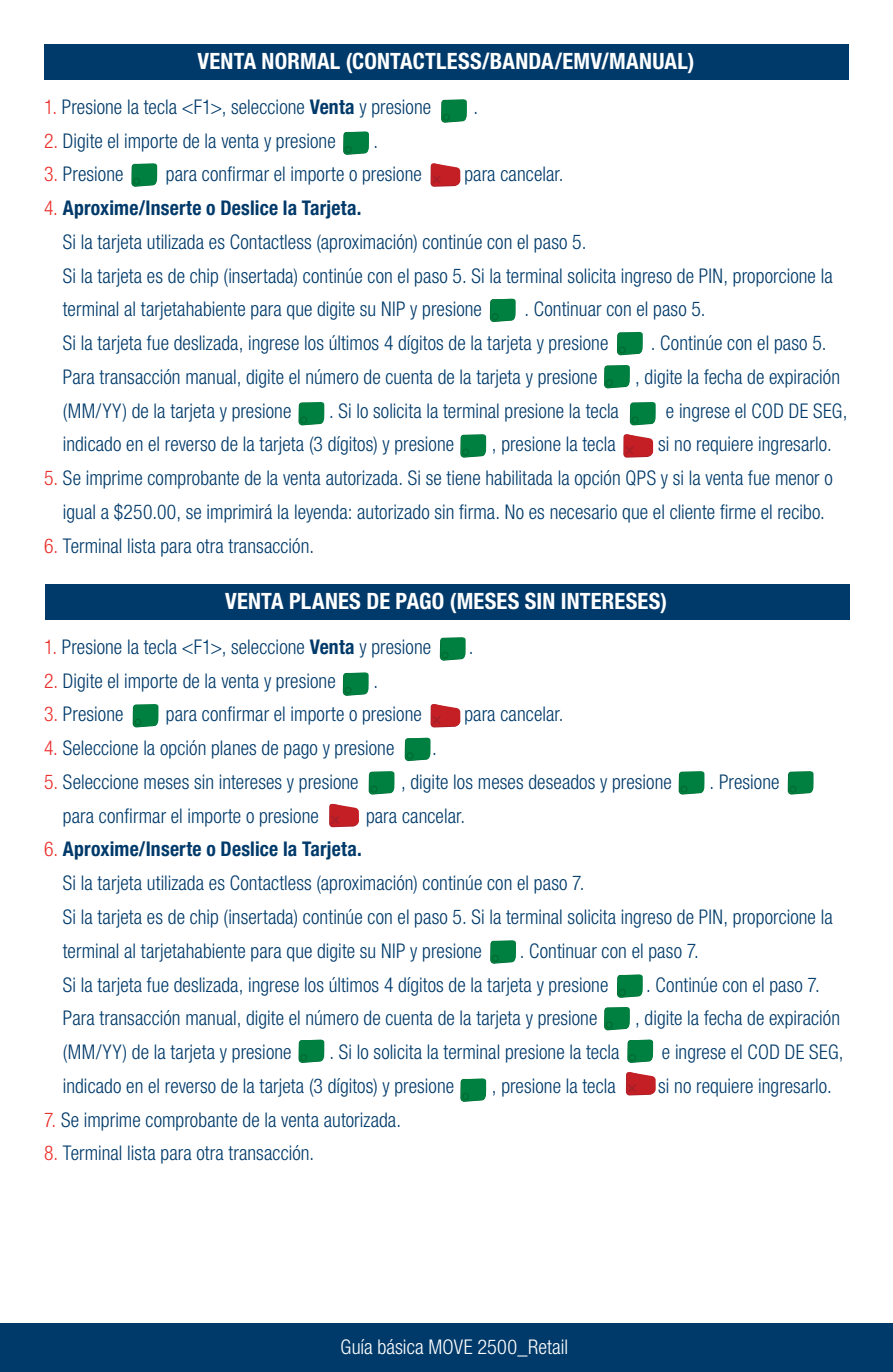
<style>
.page{position:relative;width:893px;height:1372px;background:#fff}
.page>*{position:absolute;margin:0;border:0;box-sizing:border-box;transform-origin:0 0}
.t1{font:700 condensed 22.5px "Helvetica Neue LT Std";letter-spacing:.01em;color:#fff}
.numeros{font:300 condensed 20.25px "Helvetica Neue LT Std";letter-spacing:.005em;color:#003a6a}
.numeros-2{font:700 condensed 20.25px "Helvetica Neue LT Std";letter-spacing:.01em;color:#003a6a}
.t2{font:300 condensed 20.25px "Helvetica Neue LT Std";letter-spacing:.005em;color:#fff}
.s1{color:#eb2e2a}
.s2{font-weight:700}
.s3{font-weight:300;color:#eb2e2a}
</style>
<div class="page">
<div style="left:0;top:1322px;width:893px;height:49px;background:#003a6a"></div>
<div style="left:44px;top:45px;width:804px;height:35px;background:#003a6a"></div>
<div style="left:45px;top:584px;width:804px;height:36px;background:#003a6a"></div>
<svg style="left:431px;top:163px;width:29px;height:24px"></svg>
<svg style="left:623px;top:434px;width:30px;height:23px"></svg>
<svg style="left:431px;top:704px;width:29px;height:23px"></svg>
<svg style="left:329px;top:803px;width:30px;height:24px"></svg>
<svg style="left:626px;top:1072px;width:30px;height:23px"></svg>
<svg style="left:441px;top:99px;width:26px;height:24px"></svg>
<div style="left:443px;top:114px;width:7px;height:7px;border:1px solid #006b33;border-radius:50%"></div>
<svg style="left:343px;top:131px;width:26px;height:24px"></svg>
<div style="left:345px;top:146px;width:7px;height:7px;border:1px solid #006b33;border-radius:50%"></div>
<svg style="left:131px;top:163px;width:26px;height:24px"></svg>
<div style="left:133px;top:178px;width:7px;height:7px;border:1px solid #006b33;border-radius:50%"></div>
<svg style="left:490px;top:298px;width:26px;height:24px"></svg>
<div style="left:491px;top:313px;width:8px;height:7px;border:1px solid #006b33;border-radius:50%"></div>
<svg style="left:617px;top:331px;width:26px;height:24px"></svg>
<div style="left:619px;top:346px;width:7px;height:7px;border:1px solid #006b33;border-radius:50%"></div>
<svg style="left:604px;top:365px;width:26px;height:23px"></svg>
<div style="left:606px;top:379px;width:7px;height:7px;border:1px solid #006b33;border-radius:50%"></div>
<svg style="left:298px;top:402px;width:26px;height:23px"></svg>
<div style="left:300px;top:416px;width:7px;height:7px;border:1px solid #006b33;border-radius:50%"></div>
<svg style="left:460px;top:434px;width:26px;height:23px"></svg>
<div style="left:462px;top:448px;width:7px;height:8px;border:1px solid #006b33;border-radius:50%"></div>
<svg style="left:630px;top:402px;width:26px;height:23px"></svg>
<div style="left:631px;top:416px;width:8px;height:7px;border:1px solid #006b33;border-radius:50%"></div>
<svg style="left:440px;top:637px;width:26px;height:23px"></svg>
<div style="left:441px;top:651px;width:8px;height:7px;border:1px solid #006b33;border-radius:50%"></div>
<svg style="left:133px;top:704px;width:26px;height:23px"></svg>
<div style="left:134px;top:718px;width:7px;height:7px;border:1px solid #006b33;border-radius:50%"></div>
<svg style="left:343px;top:672px;width:26px;height:23px"></svg>
<div style="left:344px;top:687px;width:8px;height:7px;border:1px solid #006b33;border-radius:50%"></div>
<svg style="left:490px;top:940px;width:26px;height:23px"></svg>
<div style="left:492px;top:954px;width:7px;height:7px;border:1px solid #006b33;border-radius:50%"></div>
<svg style="left:460px;top:1078px;width:26px;height:23px"></svg>
<div style="left:462px;top:1092px;width:7px;height:7px;border:1px solid #006b33;border-radius:50%"></div>
<svg style="left:617px;top:974px;width:26px;height:23px"></svg>
<div style="left:619px;top:988px;width:7px;height:7px;border:1px solid #006b33;border-radius:50%"></div>
<svg style="left:604px;top:1007px;width:26px;height:23px"></svg>
<div style="left:606px;top:1021px;width:7px;height:7px;border:1px solid #006b33;border-radius:50%"></div>
<svg style="left:298px;top:1039px;width:26px;height:23px"></svg>
<div style="left:300px;top:1053px;width:7px;height:8px;border:1px solid #006b33;border-radius:50%"></div>
<svg style="left:627px;top:1039px;width:26px;height:23px"></svg>
<div style="left:629px;top:1053px;width:7px;height:8px;border:1px solid #006b33;border-radius:50%"></div>
<svg style="left:369px;top:771px;width:26px;height:23px"></svg>
<div style="left:370px;top:785px;width:7px;height:7px;border:1px solid #006b33;border-radius:50%"></div>
<svg style="left:679px;top:771px;width:26px;height:23px"></svg>
<div style="left:680px;top:785px;width:7px;height:7px;border:1px solid #006b33;border-radius:50%"></div>
<svg style="left:788px;top:771px;width:26px;height:23px"></svg>
<div style="left:789px;top:785px;width:7px;height:7px;border:1px solid #006b33;border-radius:50%"></div>
<svg style="left:405px;top:737px;width:26px;height:24px"></svg>
<div style="left:406px;top:752px;width:7px;height:7px;border:1px solid #006b33;border-radius:50%"></div>
<p class="t1" style="left:198px;top:47px;width:498px">VENTA NORMAL (CONTACTLESS/BANDA/EMV/MANUAL)</p>
<p class="numeros" style="left:44px;top:95px;width:389px"><span class="s1">1.</span> Presione la tecla &lt;F1&gt;, seleccione <span class="s2">Venta</span> y presione</p>
<p class="numeros" style="left:44px;top:129px;width:293px"><span class="s1">2.</span> Digite el importe de la venta y presione</p>
<p class="numeros" style="left:373px;top:129px;width:6px">.</p>
<p class="numeros" style="left:474px;top:95px;width:6px">.</p>
<p class="numeros" style="left:44px;top:162px;width:81px"><span class="s1">3.</span> Presione</p>
<p class="numeros" style="left:166px;top:162px;width:257px">para confirmar el importe o presione</p>
<p class="numeros" style="left:464px;top:162px;width:101px">para cancelar.</p>
<p class="numeros-2" style="left:44px;top:196px;width:319px"><span class="s3">4.</span> Aproxime/Inserte o Deslice la Tarjeta.</p>
<p class="numeros" style="left:63px;top:230px;width:525px">Si la tarjeta utilizada es Contactless (aproximación) continúe con el paso 5.</p>
<p class="numeros" style="left:63px;top:264px;width:771px">Si la tarjeta es de chip (insertada) continúe con el paso 5. Si la terminal solicita ingreso de PIN, proporcione la</p>
<p class="numeros" style="left:63px;top:297px;width:421px">terminal al tarjetahabiente para que digite su NIP y presione</p>
<p class="numeros" style="left:524px;top:297px;width:183px">. Continuar con el paso 5.</p>
<p class="numeros" style="left:63px;top:331px;width:547px">Si la tarjeta fue deslizada, ingrese los últimos 4 dígitos de la tarjeta y presione</p>
<p class="numeros" style="left:651px;top:331px;width:177px">. Continúe con el paso 5.</p>
<p class="numeros" style="left:63px;top:365px;width:536px">Para transacción manual, digite el número de cuenta de la tarjeta y presione</p>
<p class="numeros" style="left:635px;top:365px;width:206px">, digite la fecha de expiración</p>
<p class="numeros" style="left:63px;top:399px;width:230px">(MM/YY) de la tarjeta y presione</p>
<p class="numeros" style="left:329px;top:399px;width:291px">. Si lo solicita la terminal presione la tecla</p>
<p class="numeros" style="left:666px;top:399px;width:183px">e ingrese el COD DE SEG,</p>
<p class="numeros" style="left:63px;top:432px;width:393px">indicado en el reverso de la tarjeta (3 dígitos) y presione</p>
<p class="numeros" style="left:492px;top:432px;width:125px">, presione la tecla</p>
<p class="numeros" style="left:658px;top:432px;width:175px">si no requiere ingresarlo.</p>
<p class="numeros" style="left:44px;top:466px;width:790px"><span class="s1">5.</span> Se imprime comprobante de la venta autorizada. Si se tiene habilitada la opción QPS y si la venta fue menor o</p>
<p class="numeros" style="left:63px;top:500px;width:764px">igual a $250.00, se imprimirá la leyenda: autorizado sin firma. No es necesario que el cliente firme el recibo.</p>
<p class="numeros" style="left:44px;top:534px;width:272px"><span class="s1">6.</span> Terminal lista para otra transacción.</p>
<p class="t1" style="left:225px;top:587px;width:444px">VENTA PLANES DE PAGO (MESES SIN INTERESES)</p>
<p class="numeros" style="left:44px;top:635px;width:389px"><span class="s1">1.</span> Presione la tecla &lt;F1&gt;, seleccione <span class="s2">Venta</span> y presione</p>
<p class="numeros" style="left:44px;top:668px;width:293px"><span class="s1">2.</span> Digite el importe de la venta y presione</p>
<p class="numeros" style="left:373px;top:668px;width:6px">.</p>
<p class="numeros" style="left:469px;top:635px;width:6px">.</p>
<p class="numeros" style="left:44px;top:702px;width:81px"><span class="s1">3.</span> Presione</p>
<p class="numeros" style="left:166px;top:702px;width:257px">para confirmar el importe o presione</p>
<p class="numeros" style="left:464px;top:702px;width:101px">para cancelar.</p>
<p class="numeros" style="left:44px;top:736px;width:352px"><span class="s1">4.</span> Seleccione la opción planes de pago y presione</p>
<p class="numeros" style="left:432px;top:736px;width:6px">.</p>
<p class="numeros" style="left:44px;top:770px;width:316px"><span class="s1">5.</span> Seleccione meses sin intereses y presione</p>
<p class="numeros" style="left:401px;top:770px;width:272px">, digite los meses deseados y presione</p>
<p class="numeros" style="left:710px;top:770px;width:71px">. Presione</p>
<p class="numeros" style="left:63px;top:803px;width:257px">para confirmar el importe o presione</p>
<p class="numeros" style="left:366px;top:803px;width:101px">para cancelar.</p>
<p class="numeros-2" style="left:44px;top:837px;width:319px"><span class="s3">6.</span> Aproxime/Inserte o Deslice la Tarjeta.</p>
<p class="numeros" style="left:63px;top:871px;width:523px">Si la tarjeta utilizada es Contactless (aproximación) continúe con el paso 7.</p>
<p class="numeros" style="left:63px;top:905px;width:771px">Si la tarjeta es de chip (insertada) continúe con el paso 5. Si la terminal solicita ingreso de PIN, proporcione la</p>
<p class="numeros" style="left:63px;top:938px;width:421px">terminal al tarjetahabiente para que digite su NIP y presione</p>
<p class="numeros" style="left:520px;top:938px;width:181px">. Continuar con el paso 7.</p>
<p class="numeros" style="left:63px;top:972px;width:547px">Si la tarjeta fue deslizada, ingrese los últimos 4 dígitos de la tarjeta y presione</p>
<p class="numeros" style="left:646px;top:972px;width:175px">. Continúe con el paso 7.</p>
<p class="numeros" style="left:63px;top:1006px;width:536px">Para transacción manual, digite el número de cuenta de la tarjeta y presione</p>
<p class="numeros" style="left:635px;top:1006px;width:206px">, digite la fecha de expiración</p>
<p class="numeros" style="left:63px;top:1040px;width:230px">(MM/YY) de la tarjeta y presione</p>
<p class="numeros" style="left:329px;top:1040px;width:292px">. Si lo solicita la terminal presione la tecla</p>
<p class="numeros" style="left:662px;top:1040px;width:183px">e ingrese el COD DE SEG,</p>
<p class="numeros" style="left:63px;top:1073px;width:393px">indicado en el reverso de la tarjeta (3 dígitos) y presione</p>
<p class="numeros" style="left:492px;top:1073px;width:125px">, presione la tecla</p>
<p class="numeros" style="left:658px;top:1073px;width:175px">si no requiere ingresarlo.</p>
<p class="numeros" style="left:44px;top:1107px;width:359px"><span class="s1">7.</span> Se imprime comprobante de la venta autorizada.</p>
<p class="numeros" style="left:44px;top:1141px;width:272px"><span class="s1">8.</span> Terminal lista para otra transacción.</p>
<p class="t2" style="left:341px;top:1334px;width:229px">Guía básica MOVE 2500_Retail</p>
</div>
